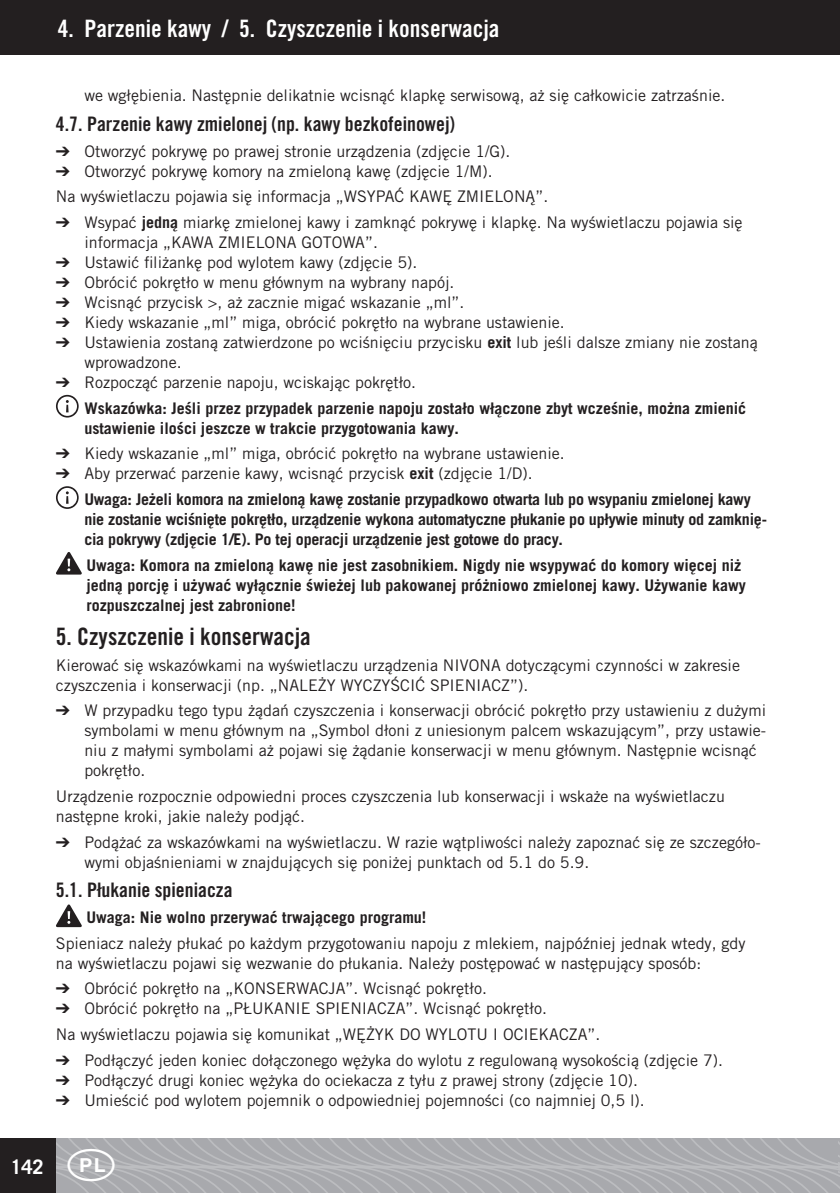
<style>
.page{position:relative;width:840px;height:1193px;background:#fff}
.page>*{position:absolute;margin:0;border:0;box-sizing:border-box;transform-origin:0 0}
.t1{font:24px "Trade Gothic LT Pro Bd Cn 20";color:#fff}
.t2{font:24px "Trade Gothic LT Pro Bd Cn 20";color:#231f20}
.t3{font:20px "Trade Gothic LT Pro Bd Cn 20";color:#231f20}
.t4{font:700 20px "Trade Gothic LT Pro";color:#fff}
.t5{font:16px/20px "Trade Gothic LT Pro";color:#231f20}
.t6{font:700 16px/20px "Trade Gothic LT Pro";color:#231f20}
.s1{font-weight:700}
.s2{font-weight:400}
</style>
<div class="page">
<svg style="left:56px;top:395px;width:23px;height:22px"></svg>
<svg style="left:56px;top:486px;width:23px;height:23px"></svg>
<svg style="left:56px;top:552px;width:26px;height:23px"></svg>
<svg style="left:56px;top:904px;width:26px;height:23px"></svg>
<div style="left:0;top:0;width:839px;height:55px;background:#231f20"></div>
<svg style="left:56px;top:1138px;width:781px;height:55px;background:#acadb1"></svg>
<div style="left:0;top:1138px;width:56px;height:55px;background:#231f20"></div>
<svg style="left:837px;top:1138px;width:3px;height:55px"></svg>
<svg style="left:68px;top:1149px;width:47px;height:33px;background:#aeafb2"></svg>
<p class="t1" style="left:58px;top:13px;width:443px">4. Parzenie kawy / 5. Czyszczenie i konserwacja</p>
<p class="t5" style="left:84px;top:85px;width:642px">we wgłębienia. Następnie delikatnie wcisnąć klapkę serwisową, aż się całkowicie zatrzaśnie.</p>
<p class="t3" style="left:56px;top:112px;width:400px">4.7. Parzenie kawy zmielonej (np. kawy bezkofeinowej)</p>
<p class="t5" style="left:56px;top:141px;width:456px">➔ Otworzyć pokrywę po prawej stronie urządzenia (zdjęcie 1/G).</p>
<p class="t5" style="left:56px;top:158px;width:493px;line-height:25.6px">➔ Otworzyć pokrywę komory na zmieloną kawę (zdjęcie 1/M).<br>Na wyświetlaczu pojawia się informacja „WSYPAĆ KAWĘ ZMIELONĄ”.</p>
<p class="t5" style="left:84px;top:212px;width:659px;text-indent:-28px">➔ Wsypać <span class="s1">jedną</span> miarkę zmielonej kawy i zamknąć pokrywę i klapkę. Na wyświetlaczu pojawia się informacja „KAWA ZMIELONA GOTOWA”.</p>
<p class="t5" style="left:56px;top:252px;width:363px">➔ Ustawić filiżankę pod wylotem kawy (zdjęcie 5).</p>
<p class="t5" style="left:56px;top:272px;width:400px">➔ Obrócić pokrętło w menu głównym na wybrany napój.</p>
<p class="t5" style="left:56px;top:292px;width:410px">➔ Wcisnąć przycisk &gt;, aż zacznie migać wskazanie „ml”.</p>
<p class="t5" style="left:56px;top:312px;width:510px">➔ Kiedy wskazanie „ml” miga, obrócić pokrętło na wybrane ustawienie.</p>
<p class="t5" style="left:84px;top:332px;width:674px;text-indent:-28px">➔ Ustawienia zostaną zatwierdzone po wciśnięciu przycisku <span class="s1">exit</span> lub jeśli dalsze zmiany nie zostaną wprowadzone.</p>
<p class="t6" style="left:84px;top:369px;width:663px;line-height:25.6px;text-indent:-28px">➔ <span class="s2">Rozpocząć parzenie napoju, wciskając pokrętło.<br></span>Wskazówka: Jeśli przez przypadek parzenie napoju zostało włączone zbyt wcześnie, można zmienić</p>
<p class="t6" style="left:84px;top:418px;width:376px">ustawienie ilości jeszcze w trakcie przygotowania kawy.</p>
<p class="t5" style="left:56px;top:443px;width:510px">➔ Kiedy wskazanie „ml” miga, obrócić pokrętło na wybrane ustawienie.</p>
<p class="t6" style="left:84px;top:460px;width:667px;line-height:25.6px;text-indent:-28px">➔ <span class="s2">Aby przerwać parzenie kawy, wcisnąć przycisk</span> exit <span class="s2">(zdjęcie 1/D).<br></span>Uwaga: Jeżeli komora na zmieloną kawę zostanie przypadkowo otwarta lub po wsypaniu zmielonej kawy</p>
<p class="t6" style="left:84px;top:509px;width:684px">nie zostanie wciśnięte pokrętło, urządzenie wykona automatyczne płukanie po upływie minuty od zamknię&shy;cia pokrywy (zdjęcie 1/E). Po tej operacji urządzenie jest gotowe do pracy.</p>
<p class="t6" style="left:86px;top:555px;width:660px">Uwaga: Komora na zmieloną kawę nie jest zasobnikiem. Nigdy nie wsypywać do komory więcej niż jedną porcję i używać wyłącznie świeżej lub pakowanej próżniowo zmielonej kawy. Używanie kawy rozpuszczalnej jest zabronione!</p>
<p class="t2" style="left:56px;top:622px;width:256px">5. Czyszczenie i konserwacja</p>
<p class="t5" style="left:56px;top:655px;width:685px">Kierować się wskazówkami na wyświetlaczu urządzenia NIVONA dotyczącymi czynności w zakresie czyszczenia i konserwacji (np. „NALEŻY WYCZYŚCIĆ SPIENIACZ”).</p>
<p class="t5" style="left:84px;top:700px;width:683px;text-indent:-28px">➔ W przypadku tego typu żądań czyszczenia i konserwacji obrócić pokrętło przy ustawieniu z dużymi symbolami w menu głównym na „Symbol dłoni z uniesionym palcem wskazującym”, przy ustawie&shy;niu z małymi symbolami aż pojawi się żądanie konserwacji w menu głównym. Następnie wcisnąć pokrętło.</p>
<p class="t5" style="left:56px;top:786px;width:670px">Urządzenie rozpocznie odpowiedni proces czyszczenia lub konserwacji i wskaże na wyświetlaczu następne kroki, jakie należy podjąć.</p>
<p class="t5" style="left:84px;top:832px;width:677px;text-indent:-28px">➔ Podążać za wskazówkami na wyświetlaczu. W razie wątpliwości należy zapoznać się ze szczegóło&shy;wymi objaśnieniami w znajdujących się poniżej punktach od 5.1 do 5.9.</p>
<p class="t3" style="left:56px;top:878px;width:178px">5.1. Płukanie spieniacza</p>
<p class="t5" style="left:56px;top:904px;width:690px;line-height:25.6px;text-indent:30px"><span class="s1">Uwaga: Nie wolno przerywać trwającego programu!<br></span>Spieniacz należy płukać po każdym przygotowaniu napoju z mlekiem, najpóźniej jednak wtedy, gdy</p>
<p class="t5" style="left:56px;top:953px;width:646px">na wyświetlaczu pojawi się wezwanie do płukania. Należy postępować w następujący sposób:</p>
<p class="t5" style="left:56px;top:978px;width:432px">➔ Obrócić pokrętło na „KONSERWACJA”. Wcisnąć pokrętło.</p>
<p class="t5" style="left:56px;top:996px;width:545px;line-height:25.6px">➔ Obrócić pokrętło na „PŁUKANIE SPIENIACZA”. Wcisnąć pokrętło.<br>Na wyświetlaczu pojawia się komunikat „WĘŻYK DO WYLOTU I OCIEKACZA”.</p>
<p class="t5" style="left:56px;top:1050px;width:668px">➔ Podłączyć jeden koniec dołączonego wężyka do wylotu z regulowaną wysokością (zdjęcie 7).</p>
<p class="t5" style="left:56px;top:1070px;width:583px">➔ Podłączyć drugi koniec wężyka do ociekacza z tyłu z prawej strony (zdjęcie 10).</p>
<p class="t5" style="left:56px;top:1090px;width:590px">➔ Umieścić pod wylotem pojemnik o odpowiedniej pojemności (co najmniej 0,5 l).</p>
<p class="t4" style="left:10px;top:1154px;width:35px">142</p>
</div>
